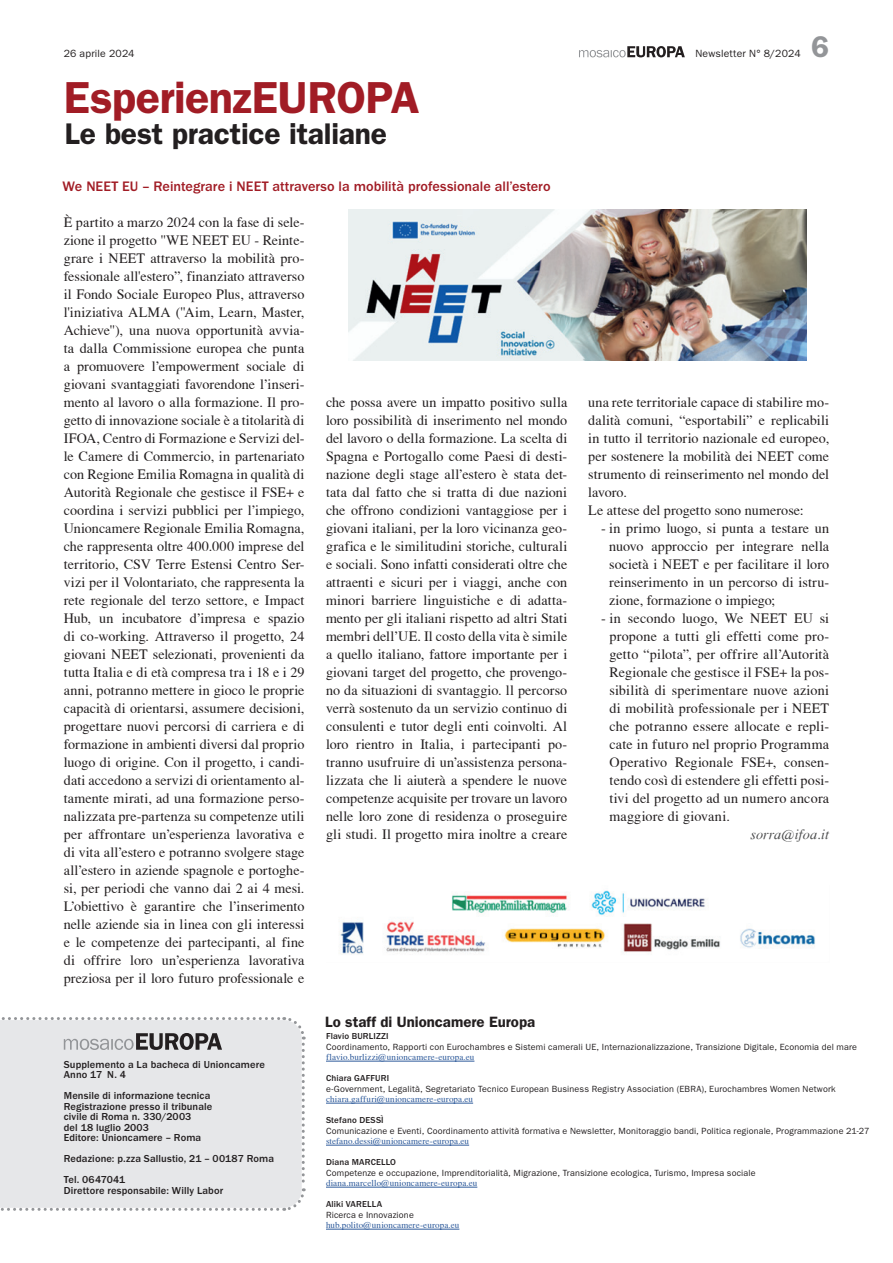
<style>
.page{position:relative;width:893px;height:1263px;background:#fff}
.page>*{position:absolute;margin:0;border:0;box-sizing:border-box;transform-origin:0 0}
.t1{font:600 45px "ITC Franklin Gothic Std";letter-spacing:-.01em;color:#a11c25}
.t2{font:600 30px "ITC Franklin Gothic Std";letter-spacing:-.01em;color:#231f20}
.t3{font:600 30px "ITC Franklin Gothic Std";color:#939598}
.t4{font:600 15px "ITC Franklin Gothic Std";color:#231f20}
.t5{font:14.25px/18px "T Acc LAD";letter-spacing:.005em;color:#231f20;text-align:justify}
.t6{font:500 14.25px "ITC Franklin Gothic Std";color:#a11c25}
.t7{font:14.25px "T Acc LAD Italic";letter-spacing:.005em;color:#4b4c4d}
.t8{font:500 10.5px/10.5px "ITC Franklin Gothic Std";letter-spacing:.01em;color:#231f20}
.t9{font:10.5px "ITC Franklin Gothic Std";letter-spacing:.015em;color:#231f20}
.t10{font:9px "ITC Franklin Gothic Std";letter-spacing:.015em;color:#231f20}
.t11{font:9px "T Acc LAD";letter-spacing:.015em;color:#2c599a}
.t12{font:500 9px "ITC Franklin Gothic Std";letter-spacing:.015em;color:#231f20}
</style>
<div class="page">
<svg style="left:579px;top:46px;width:106px;height:11px"></svg>
<div style="left:0;top:1017px;width:306px;height:194px;background:#e6e7e9"></div>
<hr style="left:326px;top:1061px;width:148px;height:1px;background:#2c599a">
<hr style="left:326px;top:1103px;width:147px;height:1px;background:#2c599a">
<hr style="left:326px;top:1145px;width:143px;height:1px;background:#2c599a">
<hr style="left:326px;top:1187px;width:151px;height:1px;background:#2c599a">
<hr style="left:326px;top:1229px;width:133px;height:1px;background:#2c599a">
<img style="left:349px;top:210px;width:457px;height:151px">
<img style="left:340px;top:890px;width:475px;height:65px">
<p class="t9" style="left:64px;top:48px;width:72px">26 aprile 2024</p>
<p class="t9" style="left:695px;top:48px;width:107px">Newsletter N° 8/2024</p>
<h1 class="t1" style="left:64px;top:71px;width:357px">EsperienzEUROPA</h1>
<h2 class="t2" style="left:65px;top:116px;width:324px">Le best practice italiane</h2>
<h2 class="t3" style="left:811px;top:29px;width:19px">6</h2>
<p class="t6" style="left:63px;top:178px;width:489px">We NEET EU – Reintegrare i NEET attraverso la mobilità professionale all’estero</p>
<p class="t5" style="left:64px;top:213px;width:242px">È partito a marzo 2024 con la fase di sele&shy;zione il progetto "WE NEET EU - Reinte&shy;grare i NEET attraverso la mobilità pro&shy;fessionale all'estero”, finanziato attraverso il Fondo Sociale Europeo Plus, attraverso l'iniziativa ALMA ("Aim, Learn, Master, Achieve"), una nuova opportunità avvia&shy;ta dalla Commissione europea che punta a promuovere l’empowerment sociale di giovani svantaggiati favorendone l’inseri&shy;mento al lavoro o alla formazione. Il pro&shy;getto di innovazione sociale è a titolarità di IFOA, Centro di Formazione e Servizi del&shy;le Camere di Commercio, in partenariato con Regione Emilia Romagna in qualità di Autorità Regionale che gestisce il FSE+ e coordina i servizi pubblici per l’impiego, Unioncamere Regionale Emilia Romagna, che rappresenta oltre 400.000 imprese del territorio, CSV Terre Estensi Centro Ser&shy;vizi per il Volontariato, che rappresenta la rete regionale del terzo settore, e Impact Hub, un incubatore d’impresa e spazio di co-working. Attraverso il progetto, 24 giovani NEET selezionati, provenienti da tutta Italia e di età compresa tra i 18 e i 29 anni, potranno mettere in gioco le proprie capacità di orientarsi, assumere decisioni, progettare nuovi percorsi di carriera e di formazione in ambienti diversi dal proprio luogo di origine. Con il progetto, i candi&shy;dati accedono a servizi di orientamento al&shy;tamente mirati, ad una formazione perso&shy;nalizzata pre-partenza su competenze utili per affrontare un’esperienza lavorativa e di vita all’estero e potranno svolgere stage all’estero in aziende spagnole e portoghe&shy;si, per periodi che vanno dai 2 ai 4 mesi.<br>L’obiettivo è garantire che l’inserimento nelle aziende sia in linea con gli interessi e le competenze dei partecipanti, al fine di offrire loro un’esperienza lavorativa preziosa per il loro futuro professionale e</p>
<p class="t8" style="left:64px;top:1059px;width:203px">Supplemento a La bacheca di Unioncamere<br>Anno 17 N. 4</p>
<p class="t8" style="left:64px;top:1091px;width:150px">Mensile di informazione tecnica<br>Registrazione presso il tribunale civile di Roma n. 330/2003<br>del 18 luglio 2003<br>Editore: Unioncamere – Roma</p>
<p class="t8" style="left:64px;top:1148px;width:212px;line-height:21px">Redazione: p.zza Sallustio, 21 – 00187 Roma<br>Tel. 0647041</p>
<p class="t8" style="left:64px;top:1185px;width:161px">Direttore responsabile: Willy Labor</p>
<p class="t5" style="left:326px;top:393px;width:243px">che possa avere un impatto positivo sulla loro possibilità di inserimento nel mondo del lavoro o della formazione. La scelta di Spagna e Portogallo come Paesi di desti&shy;nazione degli stage all’estero è stata det&shy;tata dal fatto che si tratta di due nazioni che offrono condizioni vantaggiose per i giovani italiani, per la loro vicinanza geo&shy;grafica e le similitudini storiche, culturali e sociali. Sono infatti considerati oltre che attraenti e sicuri per i viaggi, anche con minori barriere linguistiche e di adatta&shy;mento per gli italiani rispetto ad altri Stati membri dell’UE. Il costo della vita è simile a quello italiano, fattore importante per i giovani target del progetto, che provengo&shy;no da situazioni di svantaggio. ll percorso verrà sostenuto da un servizio continuo di consulenti e tutor degli enti coinvolti. Al loro rientro in Italia, i partecipanti po&shy;tranno usufruire di un’assistenza persona&shy;lizzata che li aiuterà a spendere le nuove competenze acquisite per trovare un lavoro nelle loro zone di residenza o proseguire gli studi. Il progetto mira inoltre a creare</p>
<p class="t5" style="left:588px;top:393px;width:242px;text-align:left">una rete territoriale capace di stabilire mo&shy;dalità comuni, “esportabili” e replicabili in tutto il territorio nazionale ed europeo, per sostenere la mobilità dei NEET come strumento di reinserimento nel mondo del lavoro.<br>Le attese del progetto sono numerose:</p>
<p class="t5" style="left:609px;top:519px;width:222px;text-indent:-8px">- in primo luogo, si punta a testare un nuovo approccio per integrare nella società i NEET e per facilitare il loro reinserimento in un percorso di istru&shy;zione, formazione o impiego;</p>
<p class="t5" style="left:609px;top:609px;width:221px;text-indent:-8px">- in secondo luogo, We NEET EU si propone a tutti gli effetti come pro&shy;getto “pilota”, per offrire all’Autorità Regionale che gestisce il FSE+ la pos&shy;sibilità di sperimentare nuove azioni di mobilità professionale per i NEET che potranno essere allocate e repli&shy;cate in futuro nel proprio Programma Operativo Regionale FSE+, consen&shy;tendo così di estendere gli effetti posi&shy;tivi del progetto ad un numero ancora maggiore di giovani.</p>
<p class="t7" style="left:750px;top:826px;width:80px">sorra@ifoa.it</p>
<p class="t4" style="left:325px;top:1013px;width:212px">Lo staff di Unioncamere Europa</p>
<p class="t12" style="left:326px;top:1031px;width:64px">Flavio BURLIZZI</p>
<p class="t10" style="left:326px;top:1041px;width:532px">Coordinamento, Rapporti con Eurochambres e Sistemi camerali UE, Internazionalizzazione, Transizione Digitale, Economia del mare</p>
<p class="t11" style="left:326px;top:1052px;width:150px">flavio.burlizzi@unioncamere-europa.eu</p>
<p class="t12" style="left:326px;top:1073px;width:65px">Chiara GAFFURI</p>
<p class="t10" style="left:326px;top:1083px;width:511px">e-Government, Legalità, Segretariato Tecnico European Business Registry Association (EBRA), Eurochambres Women Network</p>
<p class="t11" style="left:326px;top:1094px;width:149px">chiara.gaffuri@unioncamere-europa.eu</p>
<p class="t12" style="left:326px;top:1115px;width:59px">Stefano DESSÌ</p>
<p class="t10" style="left:326px;top:1125px;width:545px">Comunicazione e Eventi, Coordinamento attività formativa e Newsletter, Monitoraggio bandi, Politica regionale, Programmazione 21-27</p>
<p class="t11" style="left:326px;top:1136px;width:145px">stefano.dessi@unioncamere-europa.eu</p>
<p class="t12" style="left:326px;top:1157px;width:72px">Diana MARCELLO</p>
<p class="t10" style="left:326px;top:1167px;width:431px">Competenze e occupazione, Imprenditorialità, Migrazione, Transizione ecologica, Turismo, Impresa sociale</p>
<p class="t11" style="left:326px;top:1178px;width:153px">diana.marcello@unioncamere-europa.eu</p>
<p class="t12" style="left:326px;top:1199px;width:58px">Aliki VARELLA</p>
<p class="t10" style="left:326px;top:1209px;width:89px">Ricerca e Innovazione</p>
<p class="t11" style="left:326px;top:1220px;width:135px">hub.polito@unioncamere-europa.eu</p>
</div>
